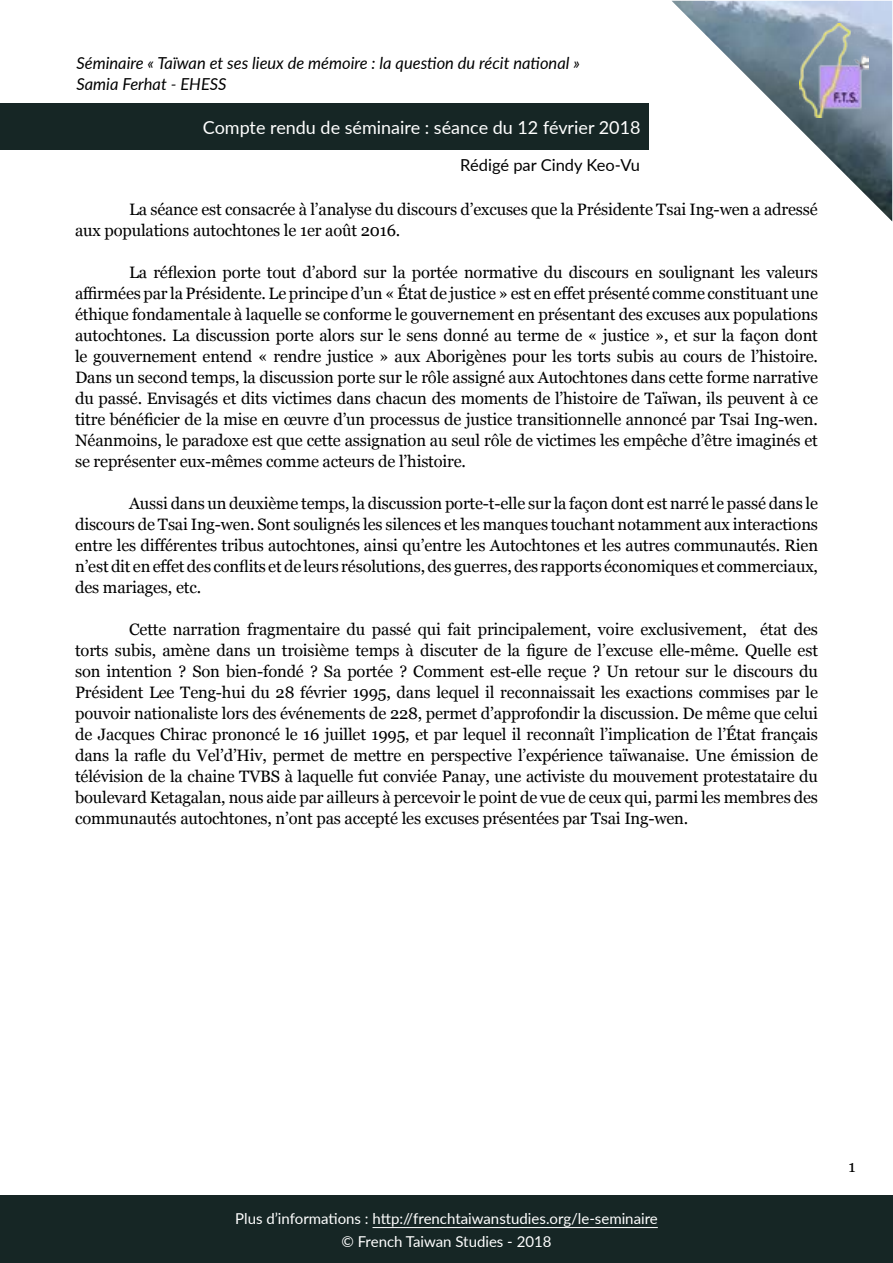
<style>
.page{position:relative;width:893px;height:1263px;background:#fff}
.page>*{position:absolute;margin:0;border:0;box-sizing:border-box;transform-origin:0 0}
.t1{font:18px "Lato";color:#fff}
.t2{font:16.5px/21px "Georgia";letter-spacing:-.01em;color:#000;text-align:justify}
.t3{font:italic 16.5px/21px "Lato";color:#000}
.t4{font:16.5px "Lato";color:#000}
.t5{font:15px/22.5px "Lato";color:#fff;text-align:center}
</style>
<div class="page">
<img style="left:672px;top:1px;width:220px;height:220px">
<div style="left:0;top:1195px;width:893px;height:68px;background:#162625"></div>
<hr style="left:373px;top:1227px;width:285px;height:1px;background:#fff">
<img style="left:799px;top:23px;width:69px;height:94px">
<div style="left:0;top:104px;width:648px;height:46px;background:#162625"></div>
<p class="t3" style="left:76px;top:52px;width:505px">Séminaire « Taïwan et ses lieux de mémoire : la question du récit national »<br>Samia Ferhat - EHESS</p>
<p class="t1" style="left:203px;top:115px;width:439px">Compte rendu de séminaire : séance du 12 février 2018</p>
<p class="t4" style="left:460px;top:153px;width:181px">Rédigé par Cindy Keo-Vu</p>
<p class="t2" style="left:75px;top:198px;width:744px;text-indent:54px">La séance est consacrée à l’analyse du discours d’excuses que la Présidente Tsai Ing-wen a adressé aux populations autochtones le 1er août 2016.</p>
<p class="t2" style="left:75px;top:261px;width:744px;text-indent:54px">La réflexion porte tout d’abord sur la portée normative du discours en soulignant les valeurs affirmées par la Présidente. Le principe d’un « État de justice » est en effet présenté comme constituant une éthique fondamentale à laquelle se conforme le gouvernement en présentant des excuses aux populations autochtones. La discussion porte alors sur le sens donné au terme de « justice », et sur la façon dont le gouvernement entend « rendre justice » aux Aborigènes pour les torts subis au cours de l’histoire.<br>Dans un second temps, la discussion porte sur le rôle assigné aux Autochtones dans cette forme narrative du passé. Envisagés et dits victimes dans chacun des moments de l’histoire de Taïwan, ils peuvent à ce titre bénéficier de la mise en œuvre d’un processus de justice transitionnelle annoncé par Tsai Ing-wen.<br>Néanmoins, le paradoxe est que cette assignation au seul rôle de victimes les empêche d’être imaginés et se représenter eux-mêmes comme acteurs de l’histoire.</p>
<p class="t2" style="left:75px;top:492px;width:744px;text-indent:54px">Aussi dans un deuxième temps, la discussion porte-t-elle sur la façon dont est narré le passé dans le discours de Tsai Ing-wen. Sont soulignés les silences et les manques touchant notamment aux interactions entre les différentes tribus autochtones, ainsi qu’entre les Autochtones et les autres communautés. Rien n’estdit eneffetdes conflits etde leurs résolutions,des guerres,des rapports économiques et commerciaux, des mariages, etc.</p>
<p class="t2" style="left:75px;top:618px;width:744px;text-indent:54px">Cette narration fragmentaire du passé qui fait principalement, voire exclusivement, état des torts subis, amène dans un troisième temps à discuter de la figure de l’excuse elle-même. Quelle est son intention ? Son bien-fondé ? Sa portée ? Comment est-elle reçue ? Un retour sur le discours du Président Lee Teng-hui du 28 février 1995, dans lequel il reconnaissait les exactions commises par le pouvoir nationaliste lors des événements de 228, permet d’approfondir la discussion. De même que celui de Jacques Chirac prononcé le 16 juillet 1995, et par lequel il reconnaît l’implication de l’État français dans la rafle du Vel’d’Hiv, permet de mettre en perspective l’expérience taïwanaise. Une émission de télévision de la chaine TVBS à laquelle fut conviée Panay, une activiste du mouvement protestataire du boulevard Ketagalan, nous aide par ailleurs à percevoir le point de vue de ceux qui, parmi les membres des communautés autochtones, n’ont pas accepté les excuses présentées par Tsai Ing-wen.</p>
<p class="t5" style="left:235px;top:1207px;width:424px">Plus d’informations : http://frenchtaiwanstudies.org/le-seminaire © French Taiwan Studies - 2018</p>
<p class="t2" style="left:848px;top:1155px;width:9px">1</p>
</div>
